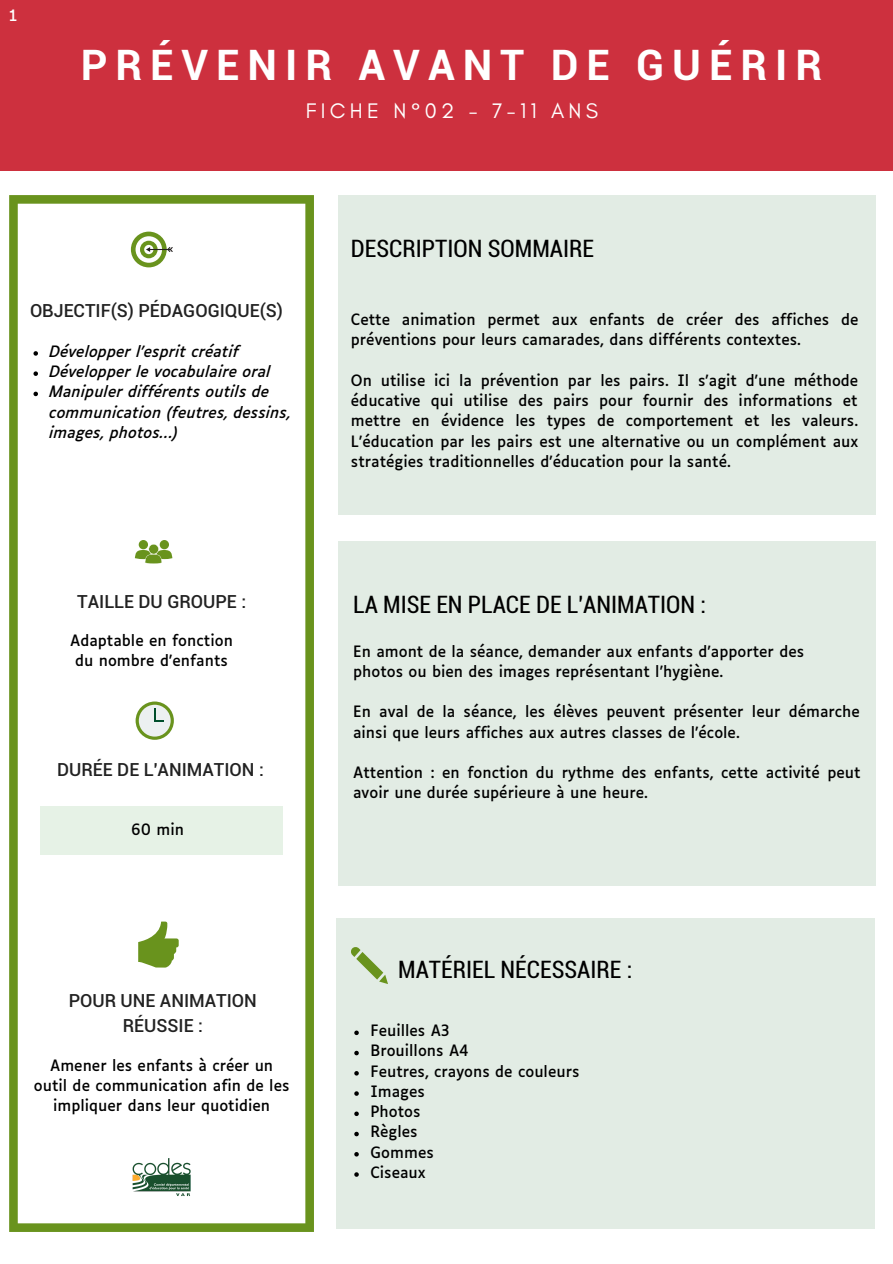
<style>
.page{position:relative;width:893px;height:1264px;background:#fff}
.page>*{position:absolute;margin:0;border:0;box-sizing:border-box;transform-origin:0 0}
.t1{font:700 42px "Roboto";letter-spacing:.19em;color:#fff}
.t2{font:condensed 24px "Roboto";color:#000}
.t3{font:21.45px "Glacial Indifference";letter-spacing:.2em;color:#fff}
.t4{font:500 18px/24.9px "Roboto";color:#222;text-align:center}
.t5{font:15px/20.2px "Luciole";color:#000}
.t6{font:italic 15px/20.2px "Luciole";color:#000}
.t7{font:15px "Luciole";color:#fff}
</style>
<div class="page">
<svg style="left:9px;top:195px;width:305px;height:1036px"></svg>
<svg style="left:136px;top:701px;width:38px;height:38px"></svg>
<div style="left:40px;top:806px;width:243px;height:48px;background:#e6f2e6"></div>
<div style="left:131px;top:232px;width:36px;height:35px;background:#69931d;border-radius:50%"></div>
<svg style="left:135px;top:236px;width:27px;height:27px"></svg>
<svg style="left:140px;top:241px;width:18px;height:17px"></svg>
<div style="left:144px;top:245px;width:9px;height:9px;background:#fefefe;border-radius:50%"></div>
<svg style="left:146px;top:247px;width:27px;height:5px"></svg>
<div style="left:139px;top:540px;width:9px;height:9px;background:#69931d;border-radius:50%"></div>
<div style="left:160px;top:540px;width:9px;height:9px;background:#69931d;border-radius:50%"></div>
<svg style="left:135px;top:544px;width:37px;height:20px"></svg>
<svg style="left:138px;top:921px;width:41px;height:46px"></svg>
<div style="left:338px;top:195px;width:537px;height:319px;background:#e2ece4"></div>
<div style="left:338px;top:541px;width:537px;height:344px;background:#e2ece4"></div>
<div style="left:0;top:0;width:892px;height:171px;background:#cd303e"></div>
<img style="left:132px;top:1145px;width:59px;height:59px">
<div style="left:336px;top:918px;width:538px;height:310px;background:#e2ece4"></div>
<svg style="left:351px;top:947px;width:37px;height:37px"></svg>
<svg style="left:354px;top:1030px;width:5px;height:5px"></svg>
<svg style="left:354px;top:1050px;width:5px;height:5px"></svg>
<svg style="left:354px;top:1071px;width:5px;height:4px"></svg>
<svg style="left:354px;top:1091px;width:5px;height:4px"></svg>
<svg style="left:354px;top:1111px;width:5px;height:5px"></svg>
<svg style="left:354px;top:1131px;width:5px;height:5px"></svg>
<svg style="left:354px;top:1152px;width:5px;height:4px"></svg>
<svg style="left:354px;top:1172px;width:5px;height:4px"></svg>
<svg style="left:33px;top:351px;width:5px;height:5px"></svg>
<svg style="left:33px;top:371px;width:5px;height:5px"></svg>
<svg style="left:33px;top:391px;width:5px;height:5px"></svg>
<p class="t7" style="left:9px;top:10px;width:10px">1</p>
<h1 class="t1" style="left:81px;top:41px;width:742px">PRÉVENIR AVANT DE GUÉRIR</h1>
<h3 class="t3" style="left:306px;top:98px;width:294px">FICHE N°02 - 7-11 ANS</h3>
<p class="t4" style="left:30px;top:298px;width:254px">OBJECTIF(S) PÉDAGOGIQUE(S)</p>
<p class="t6" style="left:50px;top:342px;width:243px">Développer l’esprit créatif<br>Développer le vocabulaire oral<br>Manipuler différents outils de communication (feutres, dessins, images, photos…)</p>
<h2 class="t2" style="left:351px;top:235px;width:244px">DESCRIPTION SOMMAIRE</h2>
<p class="t5" style="left:351px;top:311px;width:509px">Cette animation permet aux enfants de créer des affiches de préventions pour leurs camarades, dans différents contextes.</p>
<p class="t5" style="left:351px;top:371px;width:509px;text-align:justify">On utilise ici la prévention par les pairs. Il s'agit d'une méthode éducative qui utilise des pairs pour fournir des informations et mettre en évidence les types de comportement et les valeurs.<br>L'éducation par les pairs est une alternative ou un complément aux stratégies traditionnelles d'éducation pour la santé.</p>
<p class="t4" style="left:77px;top:589px;width:170px">TAILLE DU GROUPE :</p>
<p class="t5" style="left:70px;top:631px;width:164px;text-align:center">Adaptable en fonction du nombre d'enfants</p>
<p class="t4" style="left:57px;top:757px;width:208px">DURÉE DE L'ANIMATION :</p>
<p class="t5" style="left:131px;top:820px;width:54px">60 min</p>
<p class="t4" style="left:69px;top:988px;width:190px">POUR UNE ANIMATION<br>RÉUSSIE :</p>
<p class="t5" style="left:34px;top:1056px;width:257px;text-align:center">Amener les enfants à créer un outil de communication afin de les impliquer dans leur quotidien</p>
<h2 class="t2" style="left:353px;top:590px;width:354px">LA MISE EN PLACE DE L'ANIMATION :</h2>
<p class="t5" style="left:353px;top:642px;width:452px">En amont de la séance, demander aux enfants d’apporter des photos ou bien des images représentant l’hygiène.</p>
<p class="t5" style="left:353px;top:703px;width:508px">En aval de la séance, les élèves peuvent présenter leur démarche ainsi que leurs affiches aux autres classes de l’école.</p>
<p class="t5" style="left:353px;top:763px;width:509px">Attention : en fonction du rythme des enfants, cette activité peut avoir une durée supérieure à une heure.</p>
<h2 class="t2" style="left:398px;top:955px;width:236px">MATÉRIEL NÉCESSAIRE :</h2>
<p class="t5" style="left:370px;top:1021px;width:210px">Feuilles A3<br>Brouillons A4<br>Feutres, crayons de couleurs<br>Images<br>Photos<br>Règles<br>Gommes<br>Ciseaux</p>
</div>
